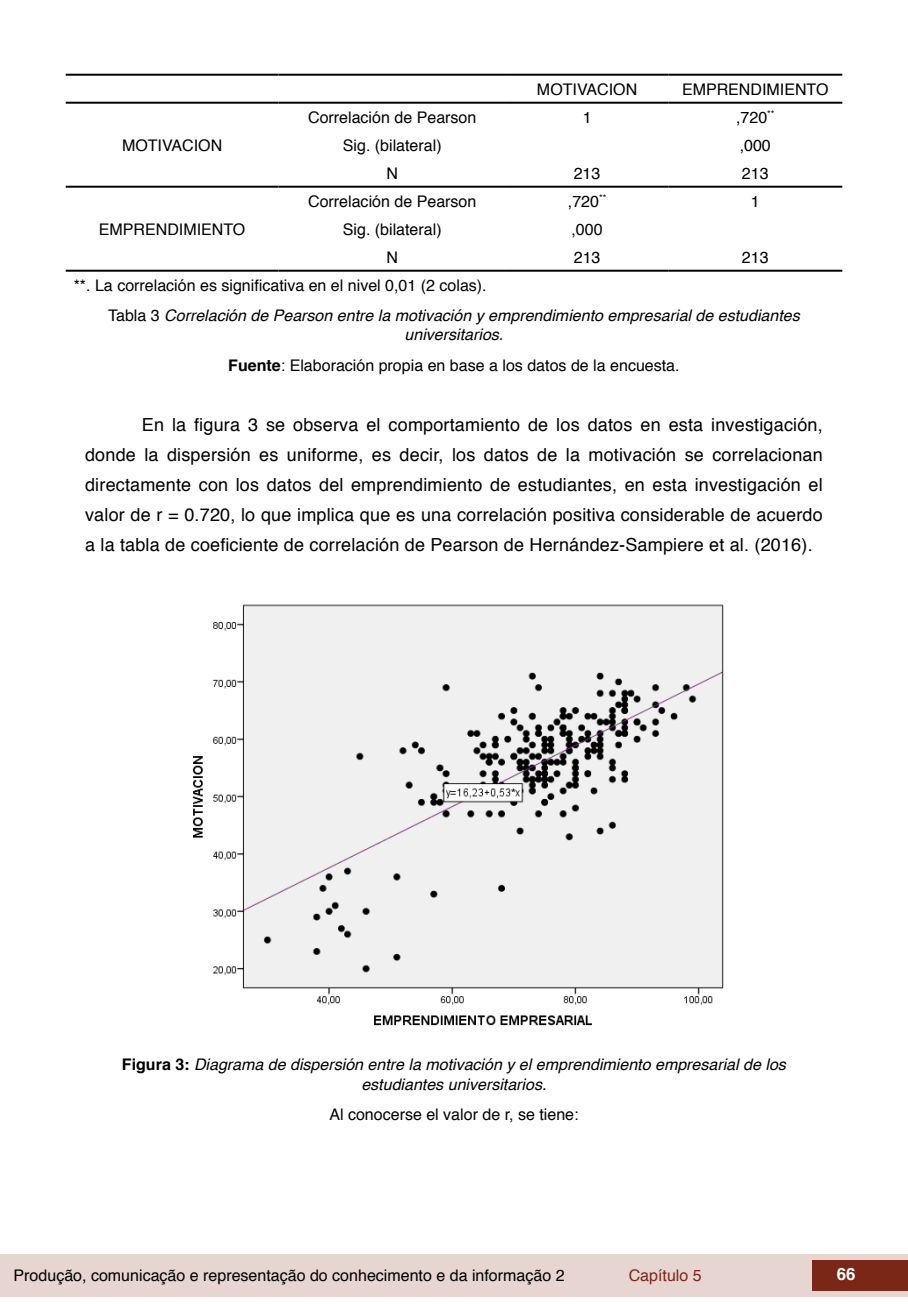
<style>
.page{position:relative;width:908px;height:1304px;background:#fff}
.page>*{position:absolute;margin:0;border:0;box-sizing:border-box;transform-origin:0 0}
.t1{font:18px/30px "Helvetica";letter-spacing:.01em;color:#000;text-align:justify}
.t2{font:700 16.8px "Helvetica";color:#fff}
.t3{font:16px/30.6px "Helvetica";color:#000;text-align:center}
.t4{font:italic 16px/30.6px "Helvetica";color:#000}
.t5{font:16px "Helvetica";color:#020203}
.t6{font:16px "Helvetica";color:#7a2717}
.s1{font-style:normal;color:#020203}
.s2{font-style:normal}
.s3{font-style:italic}
.s4{font-weight:700}
.s5{font-weight:700;font-style:normal}
</style>
<div class="page">
<div style="left:0;top:1254px;width:906px;height:43px;background:#e6d5d1"></div>
<div style="left:812px;top:1261px;width:95px;height:30px;background:#7a2717"></div>
<svg style="left:66px;top:101px;width:775px;height:169px"></svg>
<hr style="left:66px;top:74px;width:212px;height:2px;background:#020203">
<hr style="left:278px;top:74px;width:227px;height:2px;background:#020203">
<hr style="left:505px;top:74px;width:163px;height:2px;background:#020203">
<hr style="left:668px;top:74px;width:173px;height:2px;background:#020203">
<hr style="left:66px;top:102px;width:212px;height:2px;background:#020203">
<hr style="left:278px;top:102px;width:227px;height:2px;background:#020203">
<hr style="left:505px;top:102px;width:163px;height:2px;background:#020203">
<hr style="left:668px;top:102px;width:173px;height:2px;background:#020203">
<hr style="left:66px;top:186px;width:212px;height:2px;background:#020203">
<hr style="left:278px;top:186px;width:227px;height:2px;background:#020203">
<hr style="left:505px;top:186px;width:163px;height:2px;background:#020203">
<hr style="left:668px;top:186px;width:173px;height:2px;background:#020203">
<hr style="left:278px;top:270px;width:227px;height:2px;background:#020203">
<hr style="left:505px;top:270px;width:163px;height:2px;background:#020203">
<hr style="left:668px;top:270px;width:173px;height:2px;background:#020203">
<hr style="left:66px;top:270px;width:212px;height:2px;background:#020203">
<img style="left:193px;top:604px;width:531px;height:422px">
<p class="t5" style="left:122px;top:133px;width:102px">MOTIVACION</p>
<p class="t3" style="left:536px;top:74px;width:102px">MOTIVACION</p>
<p class="t3" style="left:681px;top:74px;width:148px">EMPRENDIMIENTO</p>
<p class="t5" style="left:308px;top:105px;width:170px">Correlación de Pearson</p>
<p class="t3" style="left:582px;top:102px;width:10px">1</p>
<p class="t3" style="left:735px;top:102px;width:40px">,720<sup>**</sup></p>
<p class="t3" style="left:343px;top:130px;width:100px">Sig. (bilateral)</p>
<p class="t3" style="left:739px;top:130px;width:33px">,000</p>
<p class="t3" style="left:386px;top:158px;width:13px">N</p>
<p class="t3" style="left:573px;top:158px;width:28px">213</p>
<p class="t3" style="left:741px;top:158px;width:28px">213</p>
<p class="t5" style="left:308px;top:189px;width:170px">Correlación de Pearson</p>
<p class="t3" style="left:567px;top:186px;width:40px">,720<sup>**</sup></p>
<p class="t3" style="left:750px;top:186px;width:10px">1</p>
<p class="t3" style="left:343px;top:214px;width:100px">Sig. (bilateral)</p>
<p class="t5" style="left:571px;top:217px;width:33px">,000</p>
<p class="t3" style="left:386px;top:242px;width:13px">N</p>
<p class="t3" style="left:573px;top:242px;width:28px">213</p>
<p class="t3" style="left:741px;top:242px;width:28px">213</p>
<p class="t4" style="left:108px;top:270px;width:692px;text-indent:-34px"><span class="s1">**. La correlación es significativa en el nivel 0,01 (2 colas).<br></span><span class="s2">Tabla 3</span> Correlación de Pearson entre la motivación y emprendimiento empresarial de estudiantes</p>
<p class="t3" style="left:228px;top:320px;width:452px"><span class="s3">universitarios.<br></span><span class="s4">Fuente</span>: Elaboración propia en base a los datos de la encuesta.</p>
<p class="t5" style="left:99px;top:217px;width:148px">EMPRENDIMIENTO</p>
<p class="t1" style="left:85px;top:410px;width:738px;text-indent:57px">En la figura 3 se observa el comportamiento de los datos en esta investigación, donde la dispersión es uniforme, es decir, los datos de la motivación se correlacionan directamente con los datos del emprendimiento de estudiantes, en esta investigación el valor de r = 0.720, lo que implica que es una correlación positiva considerable de acuerdo a la tabla de coeficiente de correlación de Pearson de Hernández-Sampiere et al. (2016).</p>
<p class="t4" style="left:122px;top:1056px;width:665px;line-height:19.2px;text-align:center"><span class="s5">Figura 3:</span> Diagrama de dispersión entre la motivación y el emprendimiento empresarial de los estudiantes universitarios.</p>
<p class="t3" style="left:329px;top:1100px;width:251px">Al conocerse el valor de r, se tiene:</p>
<p class="t3" style="left:14px;top:1260px;width:552px">Produção, comunicação e representação do conhecimento e da informação 2</p>
<p class="t6" style="left:628px;top:1263px;width:74px">Capítulo 5</p>
<p class="t2" style="left:836px;top:1261px;width:20px">66</p>
</div>
